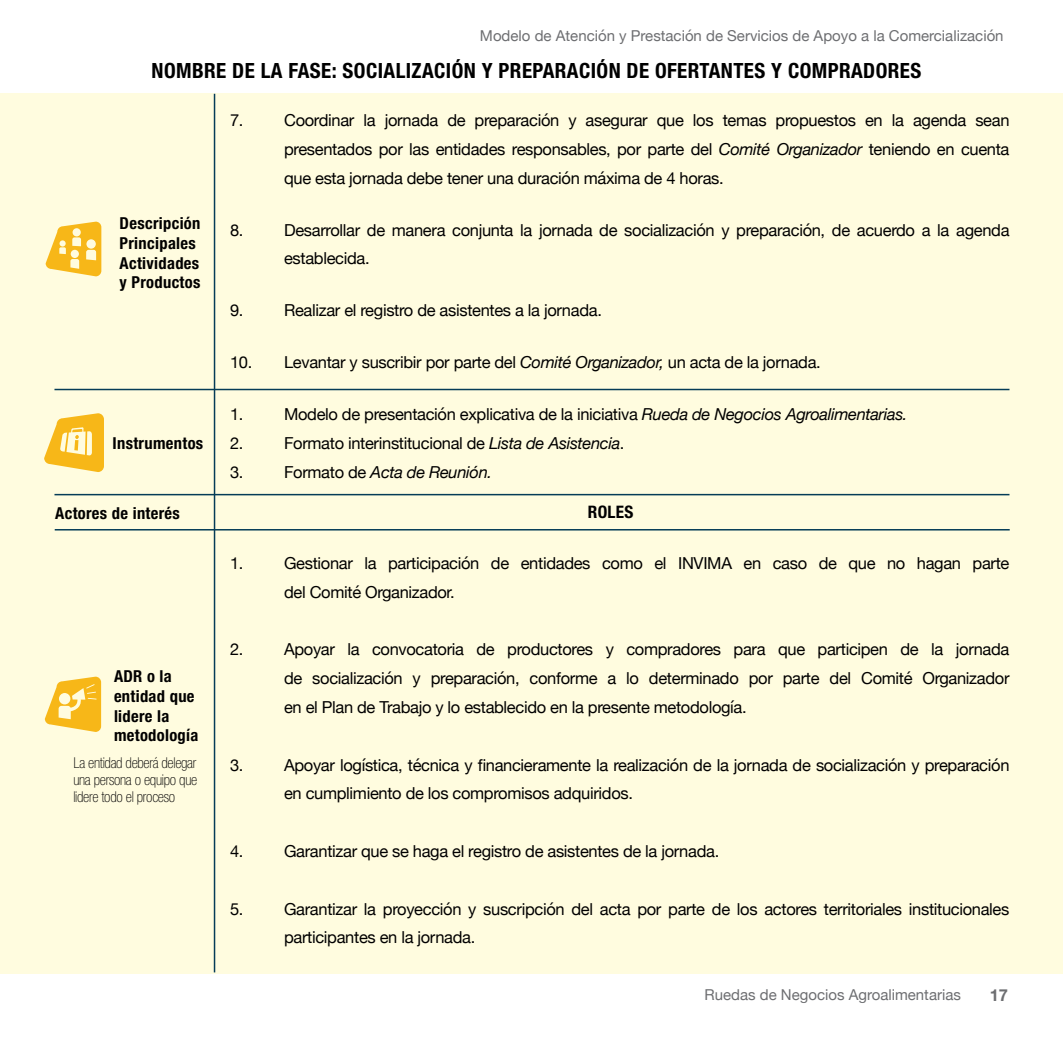
<style>
.page{position:relative;width:1063px;height:1063px;background:#fff}
.page>*{position:absolute;margin:0;border:0;box-sizing:border-box;transform-origin:0 0}
.t1{font:700 condensed 21px "Helvetica Neue";letter-spacing:.02em;color:#000}
.t2{font:700 condensed 17.25px "Helvetica Neue";letter-spacing:.02em;color:#000}
.t3{font:16.5px/28.8px "Helvetica Neue";letter-spacing:-.02em;color:#000}
.t4{font:700 condensed 16.5px/19.8px "Helvetica Neue";letter-spacing:.02em;color:#000}
.t5{font:italic 16.5px "Helvetica Neue";letter-spacing:-.02em;color:#000}
.t6{font:700 16.5px "Helvetica Neue";color:#6d6e71}
.t7{font:15px "Helvetica Neue";color:#6d6e71}
.t8{font:100 condensed 15px/16.8px "Helvetica Neue";letter-spacing:-.02em;color:#000;text-align:justify}
.s1{font-style:italic}
.s2{font-style:normal}
</style>
<div class="page">
<div style="left:0;top:94px;width:1063px;height:880px;background:#fffcdf"></div>
<hr style="left:54px;top:389px;width:955px;height:1px;background:#053c57">
<hr style="left:54px;top:494px;width:955px;height:1px;background:#053c57">
<hr style="left:214px;top:94px;width:1px;height:878px;background:#053c57">
<svg style="left:44px;top:413px;width:60px;height:59px"></svg>
<svg style="left:46px;top:222px;width:55px;height:54px"></svg>
<hr style="left:55px;top:529px;width:955px;height:2px;background:#053c57">
<svg style="left:45px;top:677px;width:56px;height:55px"></svg>
<p class="t7" style="left:480px;top:25px;width:525px">Modelo de Atención y Prestación de Servicios de Apoyo a la Comercialización</p>
<p class="t1" style="left:152px;top:58px;width:771px">NOMBRE DE LA FASE: SOCIALIZACIÓN Y PREPARACIÓN DE OFERTANTES Y COMPRADORES</p>
<p class="t4" style="left:120px;top:213px;width:82px">Descripción<br>Principales<br>Actividades y Productos</p>
<p class="t4" style="left:113px;top:433px;width:92px">Instrumentos</p>
<p class="t3" style="left:230px;top:107px;width:15px">7.</p>
<p class="t3" style="left:284px;top:107px;width:727px;text-align:justify">Coordinar la jornada de preparación y asegurar que los temas propuestos en la agenda sean presentados por las entidades responsables, por parte del <span class="s1">Comité Organizador</span> teniendo en cuenta que esta jornada debe tener una duración máxima de 4 horas.</p>
<p class="t3" style="left:230px;top:216px;width:15px">8.</p>
<p class="t3" style="left:284px;top:216px;width:727px">Desarrollar de manera conjunta la jornada de socialización y preparación, de acuerdo a la agenda establecida.</p>
<p class="t3" style="left:230px;top:297px;width:15px">9.</p>
<p class="t3" style="left:284px;top:297px;width:319px">Realizar el registro de asistentes a la jornada.</p>
<p class="t3" style="left:230px;top:348px;width:592px">10. Levantar y suscribir por parte del <span class="s1">Comité Organizador,</span> un acta de la jornada.</p>
<p class="t3" style="left:230px;top:401px;width:15px">1.</p>
<p class="t3" style="left:284px;top:401px;width:625px">Modelo de presentación explicativa de la iniciativa <span class="s1">Rueda de Negocios Agroalimentarias.</span></p>
<p class="t3" style="left:230px;top:430px;width:15px">2.</p>
<p class="t3" style="left:284px;top:430px;width:342px">Formato interinstitucional de <span class="s1">Lista de Asistencia</span>.</p>
<p class="t3" style="left:230px;top:458px;width:15px">3.</p>
<p class="t5" style="left:284px;top:460px;width:210px"><span class="s2">Formato de</span> Acta de Reunión.</p>
<p class="t4" style="left:55px;top:503px;width:126px">Actores de interés</p>
<p class="t2" style="left:588px;top:502px;width:47px">ROLES</p>
<p class="t4" style="left:114px;top:666px;width:86px">ADR o la entidad que lidere la metodología</p>
<p class="t8" style="left:73px;top:754px;width:125px">La entidad deberá delegar una persona o equipo que lidere todo el proceso</p>
<p class="t3" style="left:230px;top:550px;width:15px">1.</p>
<p class="t3" style="left:284px;top:550px;width:727px">Gestionar la participación de entidades como el INVIMA en caso de que no hagan parte del Comité Organizador.</p>
<p class="t3" style="left:230px;top:636px;width:15px">2.</p>
<p class="t3" style="left:284px;top:636px;width:727px;text-align:justify">Apoyar la convocatoria de productores y compradores para que participen de la jornada de socialización y preparación, conforme a lo determinado por parte del Comité Organizador en el Plan de Trabajo y lo establecido en la presente metodología.</p>
<p class="t3" style="left:230px;top:751px;width:15px">3.</p>
<p class="t3" style="left:284px;top:751px;width:727px">Apoyar logística, técnica y financieramente la realización de la jornada de socialización y preparación en cumplimiento de los compromisos adquiridos.</p>
<p class="t3" style="left:230px;top:838px;width:15px">4.</p>
<p class="t3" style="left:284px;top:838px;width:437px">Garantizar que se haga el registro de asistentes de la jornada.</p>
<p class="t3" style="left:230px;top:895px;width:15px">5.</p>
<p class="t3" style="left:284px;top:895px;width:727px">Garantizar la proyección y suscripción del acta por parte de los actores territoriales institucionales participantes en la jornada.</p>
<p class="t7" style="left:705px;top:984px;width:258px">Ruedas de Negocios Agroalimentarias</p>
<p class="t6" style="left:990px;top:983px;width:20px">17</p>
</div>
